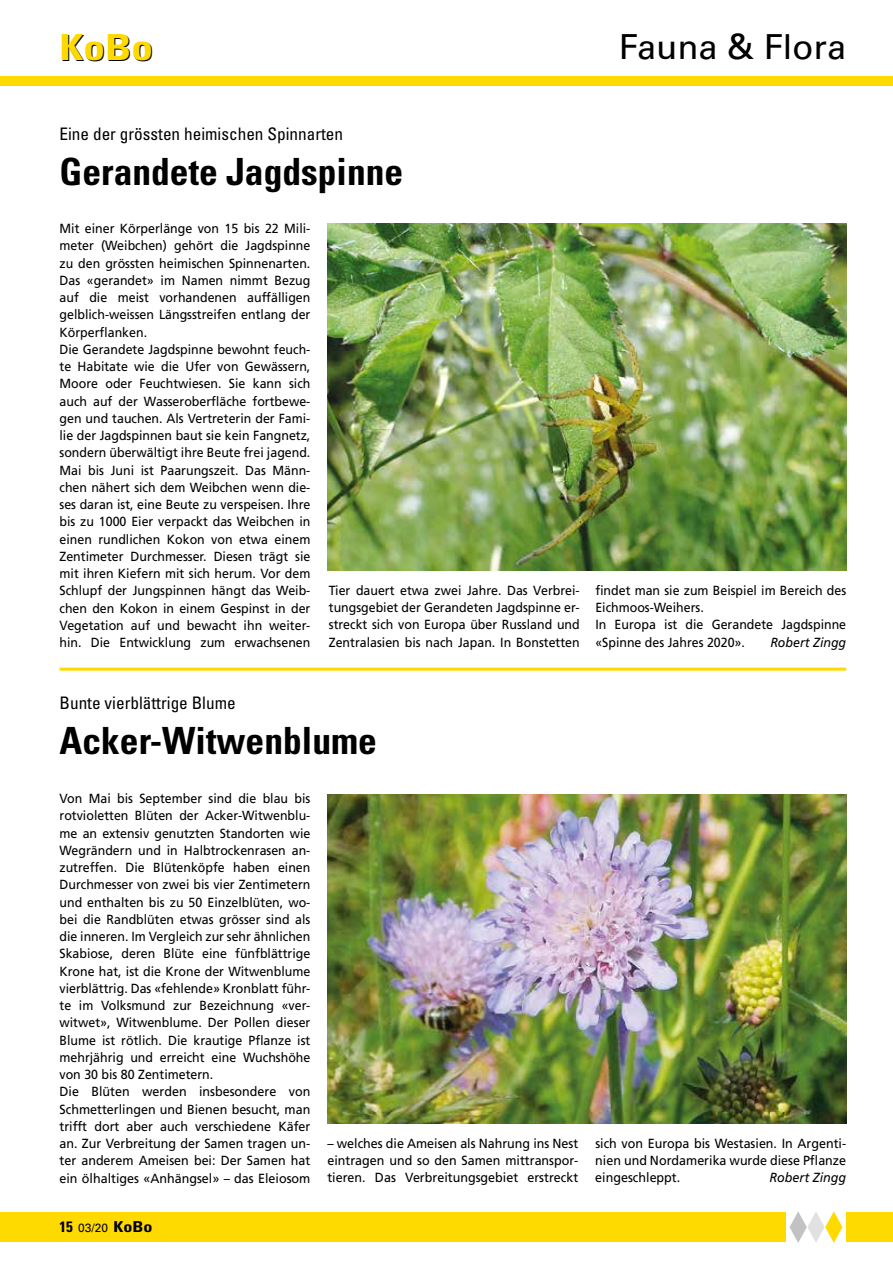
<style>
.page{position:relative;width:893px;height:1263px;background:#fff}
.page>*{position:absolute;margin:0;border:0;box-sizing:border-box;transform-origin:0 0}
.t1{font:700 condensed 37.5px "Univers LT Std";color:#000}
.t2{font:700 condensed 36px "Univers LT Std";color:#ffda00;scale:1.2 1}
.t3{font:34.5px "Univers LT Std";color:#000}
.t4{font:condensed 17.25px "Univers LT Std";color:#000}
.t5{font:700 condensed 15px "Univers LT Std";color:#000}
.t6{font:13.2px/17.2px "Frutiger LT Com";color:#000;scale:.94 1}
.t7{font:13.2px/17.2px "Frutiger LT Com";color:#000;text-align:justify;scale:.95 1}
.t8{font:italic 13.2px "Frutiger LT Com";color:#000;scale:.95 1}
.t9{font:italic 13.2px "Frutiger LT Com";color:#000;scale:.94 1}
.s1{font-weight:400;font-stretch:normal;font-size:12px}
</style>
<div class="page">
<div style="left:0;top:1212px;width:893px;height:30px;background:#ffda00"></div>
<div style="left:0;top:77px;width:893px;height:9px;background:#ffda00"></div>
<div style="left:787px;top:1208px;width:59px;height:42px;background:#fff"></div>
<svg style="left:790px;top:1211px;width:52px;height:32px"></svg>
<img style="left:327px;top:794px;width:519px;height:330px">
<hr style="left:60px;top:668px;width:786px;height:3px;background:#ffda00">
<img style="left:327px;top:223px;width:519px;height:348px">
<h2 class="t2" style="left:60px;top:25px;width:80px">KoBo</h2>
<h3 class="t3" style="left:619px;top:26px;width:229px">Fauna &amp; Flora</h3>
<h3 class="t4" style="left:60px;top:123px;width:285px">Eine der grössten heimischen Spinnarten</h3>
<h1 class="t1" style="left:60px;top:149px;width:345px">Gerandete Jagdspinne</h1>
<p class="t6" style="left:60px;top:220px;width:268px">Mit einer Körperlänge von 15 bis 22 Mili&shy;meter (Weibchen) gehört die Jagdspinne zu den grössten heimischen Spinnenarten.<br>Das «gerandet» im Namen nimmt Bezug auf die meist vorhandenen auffälligen gelblich-weissen Längsstreifen entlang der Körperflanken.<br>Die Gerandete Jagdspinne bewohnt feuch&shy;te Habitate wie die Ufer von Gewässern, Moore oder Feuchtwiesen. Sie kann sich auch auf der Wasseroberfläche fortbewe&shy;gen und tauchen. Als Vertreterin der Fami&shy;lie der Jagdspinnen baut sie kein Fangnetz, sondern überwältigt ihre Beute frei jagend.<br>Mai bis Juni ist Paarungszeit. Das Männ&shy;chen nähert sich dem Weibchen wenn die&shy;ses daran ist, eine Beute zu verspeisen. Ihre bis zu 1000 Eier verpackt das Weibchen in einen rundlichen Kokon von etwa einem Zentimeter Durchmesser. Diesen trägt sie mit ihren Kiefern mit sich herum. Vor dem Schlupf der Jungspinnen hängt das Weib&shy;chen den Kokon in einem Gespinst in der Vegetation auf und bewacht ihn weiter&shy;hin. Die Entwicklung zum erwachsenen</p>
<p class="t6" style="left:329px;top:582px;width:268px;text-align:justify">Tier dauert etwa zwei Jahre. Das Verbrei&shy;tungsgebiet der Gerandeten Jagdspinne er&shy;streckt sich von Europa über Russland und Zentralasien bis nach Japan. In Bonstetten</p>
<p class="t6" style="left:595px;top:582px;width:268px">findet man sie zum Beispiel im Bereich des<br>Eichmoos-Weihers.<br>In Europa ist die Gerandete Jagdspinne «Spinne des Jahres 2020».</p>
<p class="t9" style="left:770px;top:634px;width:82px">Robert Zingg</p>
<h3 class="t4" style="left:60px;top:692px;width:178px">Bunte vierblättrige Blume</h3>
<h1 class="t1" style="left:60px;top:717px;width:319px">Acker-Witwenblume</h1>
<p class="t6" style="left:60px;top:790px;width:268px">Von Mai bis September sind die blau bis rotvioletten Blüten der Acker-Witwenblu&shy;me an extensiv genutzten Standorten wie Wegrändern und in Halbtrockenrasen an&shy;zutreffen. Die Blütenköpfe haben einen Durchmesser von zwei bis vier Zentimetern und enthalten bis zu 50 Einzelblüten, wo&shy;bei die Randblüten etwas grösser sind als die inneren. Im Vergleich zur sehr ähnlichen Skabiose, deren Blüte eine fünfblättrige Krone hat, ist die Krone der Witwenblume vierblättrig. Das «fehlende» Kronblatt führ&shy;te im Volksmund zur Bezeichnung «ver&shy;witwet», Witwenblume. Der Pollen dieser Blume ist rötlich. Die krautige Pflanze ist mehrjährig und erreicht eine Wuchshöhe von 30 bis 80 Zentimetern.<br>Die Blüten werden insbesondere von Schmetterlingen und Bienen besucht, man trifft dort aber auch verschiedene Käfer an. Zur Verbreitung der Samen tragen un&shy;ter anderem Ameisen bei: Der Samen hat ein ölhaltiges «Anhängsel» – das Eleiosom</p>
<p class="t5" style="left:60px;top:1218px;width:95px">15 <span class="s1">03/20</span> KoBo</p>
<p class="t7" style="left:327px;top:1135px;width:266px">– welches die Ameisen als Nahrung ins Nest eintragen und so den Samen mittranspor&shy;tieren. Das Verbreitungsgebiet erstreckt</p>
<p class="t7" style="left:595px;top:1135px;width:266px">sich von Europa bis Westasien. In Argenti&shy;nien und Nordamerika wurde diese Pflanze eingeschleppt.</p>
<p class="t8" style="left:769px;top:1170px;width:82px">Robert Zingg</p>
</div>
